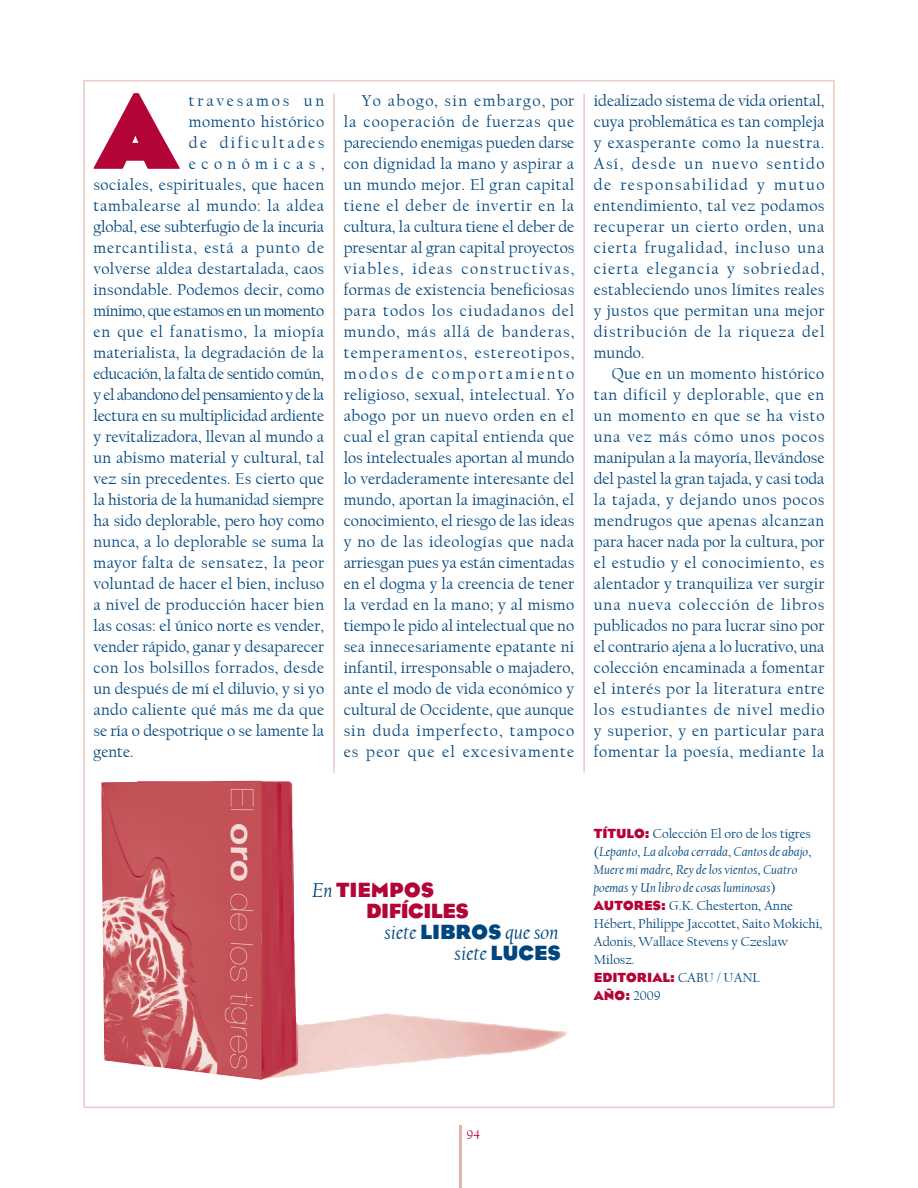
<style>
.page{position:relative;width:918px;height:1188px;background:#fff}
.page>*{position:absolute;margin:0;border:0;box-sizing:border-box;transform-origin:0 0}
.CABALLERIA_CAP{font:900 109.35px "Eagle";color:#b30437}
.t1{font:italic 21px "Californian FB";color:#00467e}
.t2{font:700 21px "Eagle";color:#b30437}
.t3{font:700 21px "Eagle";letter-spacing:-.02em;color:#b30437}
.CABALLERIA_CAP-2{font:16.5px/21px "Californian FB";letter-spacing:.015em;color:#00467e;text-align:justify}
.CABALLERIA_CAP-3{font:16.5px "Californian FB";letter-spacing:-.015em;color:#00467e}
.CABALLERIA_CAP-4{font:16.5px "Californian FB";letter-spacing:-.03em;color:#00467e}
.CABALLERIA_CAP-5{font:16.5px "Californian FB";letter-spacing:.04em;color:#00467e}
.CABALLERIA_CAP-6{font:16.5px "Californian FB";letter-spacing:-.01em;color:#00467e}
.CABALLERIA_CAP-7{font:16.5px "Californian FB";letter-spacing:-.025em;color:#00467e}
.CABALLERIA_CAP-8{font:16.5px "Californian FB";letter-spacing:.055em;color:#00467e}
.CABALLERIA_CAP-9{font:16.5px "Californian FB";letter-spacing:.05em;color:#00467e}
.CABALLERIA_CAP-10{font:16.5px "Californian FB";letter-spacing:.145em;color:#00467e}
.CABALLERIA_CAP-11{font:16.5px "Californian FB";letter-spacing:.17em;color:#00467e}
.CABALLERIA_CAP-12{font:16.5px "Californian FB";letter-spacing:.33em;color:#00467e}
.t4{font:italic 13.5px/18px "Californian FB";color:#00467e}
.t5{font:13.5px/18px "Californian FB";color:#00467e}
.t6{font:700 13.5px "Eagle";color:#b30437}
.numero{font:13.5px "Californian FB";color:#b30437}
.s1{font-family:"Californian FB";font-weight:400;font-style:italic;color:#00467e}
.s2{font-family:"Eagle";font-weight:700;font-style:normal}
.s3{font-family:"Eagle";font-weight:700;font-style:normal;color:#b30437}
.s4{font-style:normal}
.s5{font-family:"Eagle";font-weight:700;color:#b30437}
.s6{font-family:"Californian FB";font-weight:400;color:#00467e}
</style>
<div class="page">
<hr style="left:459px;top:1125px;width:3px;height:63px;background:#e5b1aa">
<img style="left:101px;top:780px;width:466px;height:300px">
<hr style="left:583px;top:94px;width:2px;height:679px;background:#eec9c2">
<hr style="left:333px;top:94px;width:2px;height:679px;background:#eec9c2">
<p class="CABALLERIA_CAP" style="left:96px;top:68px;width:84px">A</p>
<p class="CABALLERIA_CAP-11" style="left:189px;top:91px;width:137px">travesamos un</p>
<p class="CABALLERIA_CAP-2" style="left:189px;top:111px;width:137px">momento histórico</p>
<p class="CABALLERIA_CAP-10" style="left:189px;top:133px;width:137px">de dificultades</p>
<p class="CABALLERIA_CAP-12" style="left:189px;top:154px;width:137px">económicas,</p>
<p class="CABALLERIA_CAP-2" style="left:94px;top:174px;width:232px">sociales, espirituales, que hacen</p>
<p class="CABALLERIA_CAP-5" style="left:94px;top:196px;width:232px">tambalearse al mundo: la aldea</p>
<p class="CABALLERIA_CAP-6" style="left:94px;top:217px;width:232px">global, ese subterfugio de la incuria</p>
<p class="CABALLERIA_CAP-8" style="left:94px;top:238px;width:232px">mercantilista, está a punto de</p>
<p class="CABALLERIA_CAP-2" style="left:94px;top:258px;width:232px">volverse aldea destartalada, caos</p>
<p class="CABALLERIA_CAP-2" style="left:94px;top:279px;width:232px">insondable. Podemos decir, como</p>
<p class="CABALLERIA_CAP-4" style="left:94px;top:301px;width:232px">mínimo, que estamos en un momento</p>
<p class="CABALLERIA_CAP-9" style="left:94px;top:322px;width:232px">en que el fanatismo, la miopía</p>
<p class="CABALLERIA_CAP-2" style="left:94px;top:342px;width:232px">materialista, la degradación de la</p>
<p class="CABALLERIA_CAP-7" style="left:94px;top:364px;width:232px">educación, la falta de sentido común,</p>
<p class="CABALLERIA_CAP-4" style="left:94px;top:385px;width:232px">y el abandono del pensamiento y de la</p>
<p class="CABALLERIA_CAP-3" style="left:94px;top:406px;width:232px">lectura en su multiplicidad ardiente</p>
<p class="CABALLERIA_CAP-2" style="left:94px;top:426px;width:232px">y revitalizadora, llevan al mundo a</p>
<p class="CABALLERIA_CAP-2" style="left:94px;top:447px;width:232px">un abismo material y cultural, tal</p>
<p class="CABALLERIA_CAP-2" style="left:94px;top:468px;width:232px">vez sin precedentes. Es cierto que</p>
<p class="CABALLERIA_CAP-3" style="left:94px;top:490px;width:232px">la historia de la humanidad siempre</p>
<p class="CABALLERIA_CAP-2" style="left:94px;top:510px;width:232px">ha sido deplorable, pero hoy como</p>
<p class="CABALLERIA_CAP-2" style="left:94px;top:531px;width:232px">nunca, a lo deplorable se suma la</p>
<p class="CABALLERIA_CAP-5" style="left:94px;top:553px;width:232px">mayor falta de sensatez, la peor</p>
<p class="CABALLERIA_CAP-2" style="left:94px;top:573px;width:232px">voluntad de hacer el bien, incluso</p>
<p class="CABALLERIA_CAP-2" style="left:94px;top:594px;width:232px">a nivel de producción hacer bien</p>
<p class="CABALLERIA_CAP-2" style="left:94px;top:615px;width:232px">las cosas: el único norte es vender,</p>
<p class="CABALLERIA_CAP-2" style="left:94px;top:636px;width:232px">vender rápido, ganar y desaparecer</p>
<p class="CABALLERIA_CAP-2" style="left:94px;top:657px;width:232px">con los bolsillos forrados, desde</p>
<p class="CABALLERIA_CAP-2" style="left:94px;top:678px;width:232px">un después de mí el diluvio, y si yo</p>
<p class="CABALLERIA_CAP-2" style="left:94px;top:699px;width:232px">ando caliente qué más me da que</p>
<p class="CABALLERIA_CAP-2" style="left:94px;top:720px;width:232px">se ría o despotrique o se lamente la</p>
<p class="CABALLERIA_CAP-2" style="left:94px;top:741px;width:42px">gente.</p>
<p class="CABALLERIA_CAP-2" style="left:344px;top:90px;width:232px;text-indent:18px">Yo abogo, sin embargo, por la cooperación de fuerzas que pareciendo enemigas pueden darse con dignidad la mano y aspirar a un mundo mejor. El gran capital tiene el deber de invertir en la cultura, la cultura tiene el deber de presentar al gran capital proyectos viables, ideas constructivas, formas de existencia beneficiosas para todos los ciudadanos del mundo, más allá de banderas, temperamentos, estereotipos, modos de comportamiento religioso, sexual, intelectual. Yo abogo por un nuevo orden en el cual el gran capital entienda que los intelectuales aportan al mundo lo verdaderamente interesante del mundo, aportan la imaginación, el conocimiento, el riesgo de las ideas y no de las ideologías que nada arriesgan pues ya están cimentadas en el dogma y la creencia de tener la verdad en la mano; y al mismo tiempo le pido al intelectual que no sea innecesariamente epatante ni infantil, irresponsable o majadero, ante el modo de vida económico y cultural de Occidente, que aunque sin duda imperfecto, tampoco es peor que el excesivamente</p>
<p class="CABALLERIA_CAP-2" style="left:594px;top:90px;width:232px">idealizado sistema de vida oriental, cuya problemática es tan compleja y exasperante como la nuestra.<br>Así, desde un nuevo sentido de responsabilidad y mutuo entendimiento, tal vez podamos recuperar un cierto orden, una cierta frugalidad, incluso una cierta elegancia y sobriedad, estableciendo unos límites reales y justos que permitan una mejor distribución de la riqueza del mundo.</p>
<p class="CABALLERIA_CAP-2" style="left:594px;top:363px;width:232px;text-indent:18px">Que en un momento histórico tan difícil y deplorable, que en un momento en que se ha visto una vez más cómo unos pocos manipulan a la mayoría, llevándose del pastel la gran tajada, y casi toda la tajada, y dejando unos pocos mendrugos que apenas alcanzan para hacer nada por la cultura, por el estudio y el conocimiento, es alentador y tranquiliza ver surgir una nueva colección de libros publicados no para lucrar sino por el contrario ajena a lo lucrativo, una colección encaminada a fomentar el interés por la literatura entre los estudiantes de nivel medio y superior, y en particular para fomentar la poesía, mediante la</p>
<p class="t2" style="left:312px;top:878px;width:124px"><span class="s1">En</span> TIEMPOS</p>
<p class="t3" style="left:366px;top:899px;width:104px">DIFÍCILES</p>
<p class="t1" style="left:384px;top:920px;width:176px">siete <span class="s2">LIBROS</span> que son</p>
<p class="t1" style="left:454px;top:941px;width:108px">siete <span class="s2">LUCES</span></p>
<p class="t4" style="left:594px;top:825px;width:219px"><span class="s3">TÍTULO:</span> <span class="s4">Colección El oro de los tigres (</span>Lepanto<span class="s4">,</span> La alcoba cerrada<span class="s4">,</span> Cantos de abajo<span class="s4">, </span>Muere mi madre<span class="s4">,</span> Rey de los vientos<span class="s4">,</span> Cuatro poemas <span class="s4">y</span> Un libro de cosas luminosas<span class="s4">)</span></p>
<p class="t5" style="left:594px;top:897px;width:230px"><span class="s5">AUTORES:</span> G.K. Chesterton, Anne<br>Hébert, Philippe Jaccottet, Saito Mokichi,<br>Adonis, Wallace Stevens y Czeslaw<br>Milosz.</p>
<p class="t6" style="left:594px;top:971px;width:168px">EDITORIAL: <span class="s6">CABU / UANL</span></p>
<p class="t6" style="left:594px;top:989px;width:68px">AÑO: <span class="s6">2009</span></p>
<p class="numero" style="left:466px;top:1127px;width:15px">94</p>
</div>
